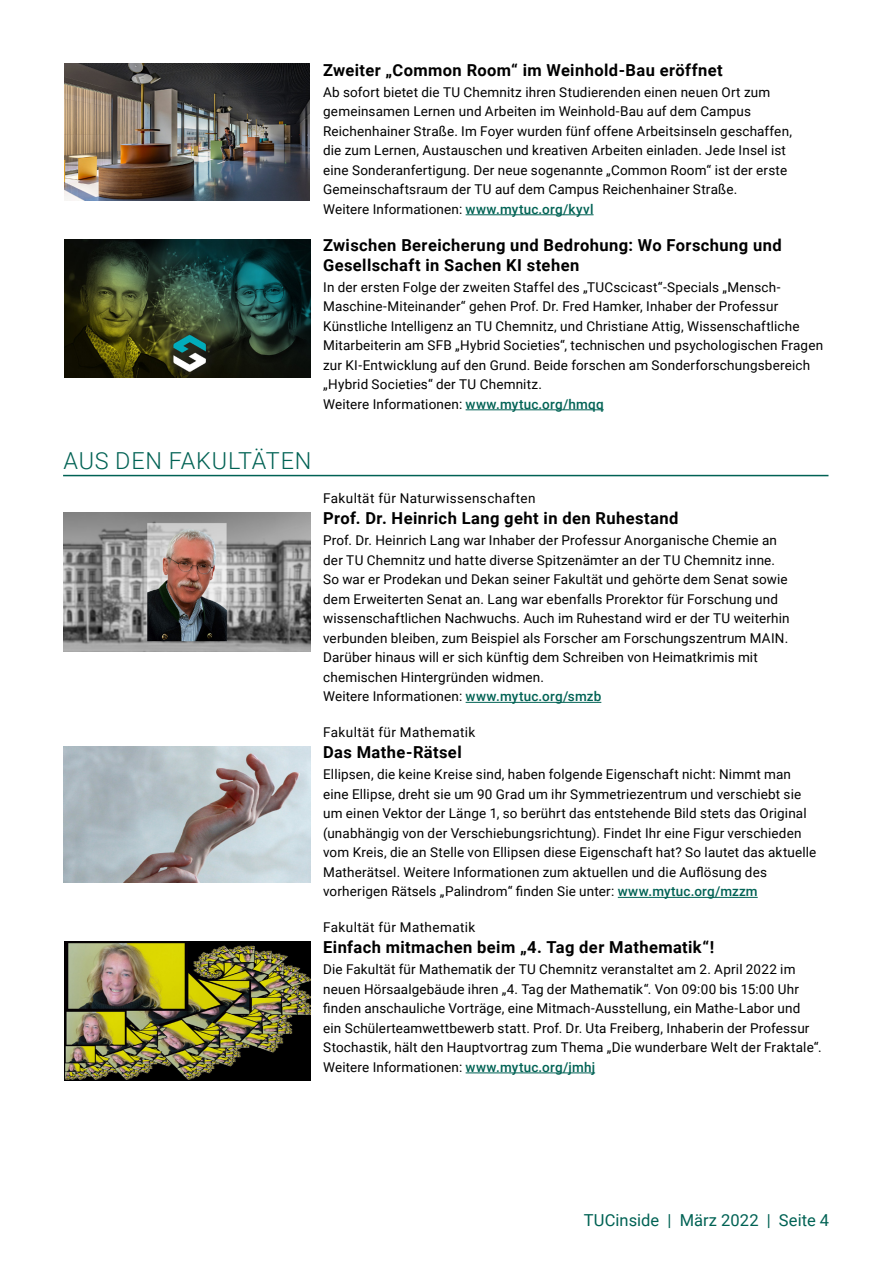
<style>
.page{position:relative;width:893px;height:1263px;background:#fff}
.page>*{position:absolute;margin:0;border:0;box-sizing:border-box;transform-origin:0 0}
.H1_Kapitel__Aus_den{font:300 23.4px "Roboto";letter-spacing:.035em;color:#006254}
.H3__Haupt-__Überschr{font:700 16.5px/19.5px "Roboto";letter-spacing:.025em;color:#000}
.t1{font:16.5px "Roboto";letter-spacing:.005em;color:#006254}
.Fließtext_deutsch{font:13.5px/19.5px "Roboto";letter-spacing:.01em;color:#000}
.H2_Rubrik__Fakultät{font:13.5px "Roboto";letter-spacing:.03em;color:#000}
.s1{font-weight:500;color:#006254}
</style>
<div class="page">
<img style="left:64px;top:941px;width:246px;height:139px">
<img style="left:64px;top:239px;width:246px;height:139px">
<img style="left:64px;top:64px;width:246px;height:136px">
<hr style="left:63px;top:475px;width:765px;height:1px;background:#006254">
<hr style="left:466px;top:702px;width:135px;height:1px;background:#006254">
<hr style="left:618px;top:897px;width:140px;height:1px;background:#006254">
<img style="left:64px;top:746px;width:247px;height:137px">
<hr style="left:466px;top:409px;width:138px;height:1px;background:#006254">
<hr style="left:466px;top:214px;width:128px;height:1px;background:#006254">
<hr style="left:466px;top:1072px;width:129px;height:1px;background:#006254">
<img style="left:64px;top:512px;width:246px;height:139px">
<h3 class="H3__Haupt-__Überschr" style="left:323px;top:60px;width:401px">Zweiter „Common Room“ im Weinhold-Bau eröffnet</h3>
<p class="Fließtext_deutsch" style="left:323px;top:82px;width:470px">Ab sofort bietet die TU Chemnitz ihren Studierenden einen neuen Ort zum gemeinsamen Lernen und Arbeiten im Weinhold-Bau auf dem Campus Reichenhainer Straße. Im Foyer wurden fünf offene Arbeitsinseln geschaffen, die zum Lernen, Austauschen und kreativen Arbeiten einladen. Jede Insel ist eine Sonderanfertigung. Der neue sogenannte „Common Room“ ist der erste Gemeinschaftsraum der TU auf dem Campus Reichenhainer Straße.</p>
<p class="Fließtext_deutsch" style="left:323px;top:199px;width:272px">Weitere Informationen: <span class="s1">www.mytuc.org/kyvl</span></p>
<h3 class="H3__Haupt-__Überschr" style="left:323px;top:235px;width:460px">Zwischen Bereicherung und Bedrohung: Wo Forschung und<br>Gesellschaft in Sachen KI stehen</h3>
<p class="Fließtext_deutsch" style="left:323px;top:277px;width:501px">In der ersten Folge der zweiten Staffel des „TUCscicast“-Specials „Mensch-Maschine-Miteinander“ gehen Prof. Dr. Fred Hamker, Inhaber der Professur Künstliche Intelligenz an TU Chemnitz, und Christiane Attig, Wissenschaftliche Mitarbeiterin am SFB „Hybrid Societies“, technischen und psychologischen Fragen zur KI-Entwicklung auf den Grund. Beide forschen am Sonderforschungsbereich „Hybrid Societies“ der TU Chemnitz.</p>
<p class="Fließtext_deutsch" style="left:323px;top:394px;width:282px">Weitere Informationen: <span class="s1">www.mytuc.org/hmqq</span></p>
<h1 class="H1_Kapitel__Aus_den" style="left:63px;top:444px;width:249px">AUS DEN FAKULTÄTEN</h1>
<h2 class="H2_Rubrik__Fakultät" style="left:323px;top:489px;width:214px">Fakultät für Naturwissenschaften</h2>
<h3 class="H3__Haupt-__Überschr" style="left:323px;top:508px;width:357px">Prof. Dr. Heinrich Lang geht in den Ruhestand</h3>
<p class="Fließtext_deutsch" style="left:323px;top:530px;width:468px">Prof. Dr. Heinrich Lang war Inhaber der Professur Anorganische Chemie an der TU Chemnitz und hatte diverse Spitzenämter an der TU Chemnitz inne.<br>So war er Prodekan und Dekan seiner Fakultät und gehörte dem Senat sowie dem Erweiterten Senat an. Lang war ebenfalls Prorektor für Forschung und wissenschaftlichen Nachwuchs. Auch im Ruhestand wird er der TU weiterhin verbunden bleiben, zum Beispiel als Forscher am Forschungszentrum MAIN.<br>Darüber hinaus will er sich künftig dem Schreiben von Heimatkrimis mit chemischen Hintergründen widmen.</p>
<p class="Fließtext_deutsch" style="left:323px;top:686px;width:280px">Weitere Informationen: <span class="s1">www.mytuc.org/smzb</span></p>
<h2 class="H2_Rubrik__Fakultät" style="left:323px;top:723px;width:154px">Fakultät für Mathematik</h2>
<h3 class="H3__Haupt-__Überschr" style="left:323px;top:742px;width:140px">Das Mathe-Rätsel</h3>
<p class="Fließtext_deutsch" style="left:323px;top:764px;width:495px">Ellipsen, die keine Kreise sind, haben folgende Eigenschaft nicht: Nimmt man eine Ellipse, dreht sie um 90 Grad um ihr Symmetriezentrum und verschiebt sie um einen Vektor der Länge 1, so berührt das entstehende Bild stets das Original (unabhängig von der Verschiebungsrichtung). Findet Ihr eine Figur verschieden vom Kreis, die an Stelle von Ellipsen diese Eigenschaft hat? So lautet das aktuelle Matherätsel. Weitere Informationen zum aktuellen und die Auflösung des vorherigen Rätsels „Palindrom“ finden Sie unter: <span class="s1">www.mytuc.org/mzzm</span></p>
<h2 class="H2_Rubrik__Fakultät" style="left:323px;top:918px;width:154px">Fakultät für Mathematik</h2>
<h3 class="H3__Haupt-__Überschr" style="left:323px;top:937px;width:393px">Einfach mitmachen beim „4. Tag der Mathematik“!</h3>
<p class="Fließtext_deutsch" style="left:323px;top:959px;width:500px">Die Fakultät für Mathematik der TU Chemnitz veranstaltet am 2. April 2022 im neuen Hörsaalgebäude ihren „4. Tag der Mathematik“. Von 09:00 bis 15:00 Uhr finden anschauliche Vorträge, eine Mitmach-Ausstellung, ein Mathe-Labor und ein Schülerteamwettbewerb statt. Prof. Dr. Uta Freiberg, Inhaberin der Professur Stochastik, hält den Hauptvortrag zum Thema „Die wunderbare Welt der Fraktale“.</p>
<p class="Fließtext_deutsch" style="left:323px;top:1057px;width:273px">Weitere Informationen: <span class="s1">www.mytuc.org/jmhj</span></p>
<p class="t1" style="left:584px;top:1209px;width:247px">TUCinside | März 2022 | Seite 4</p>
</div>
